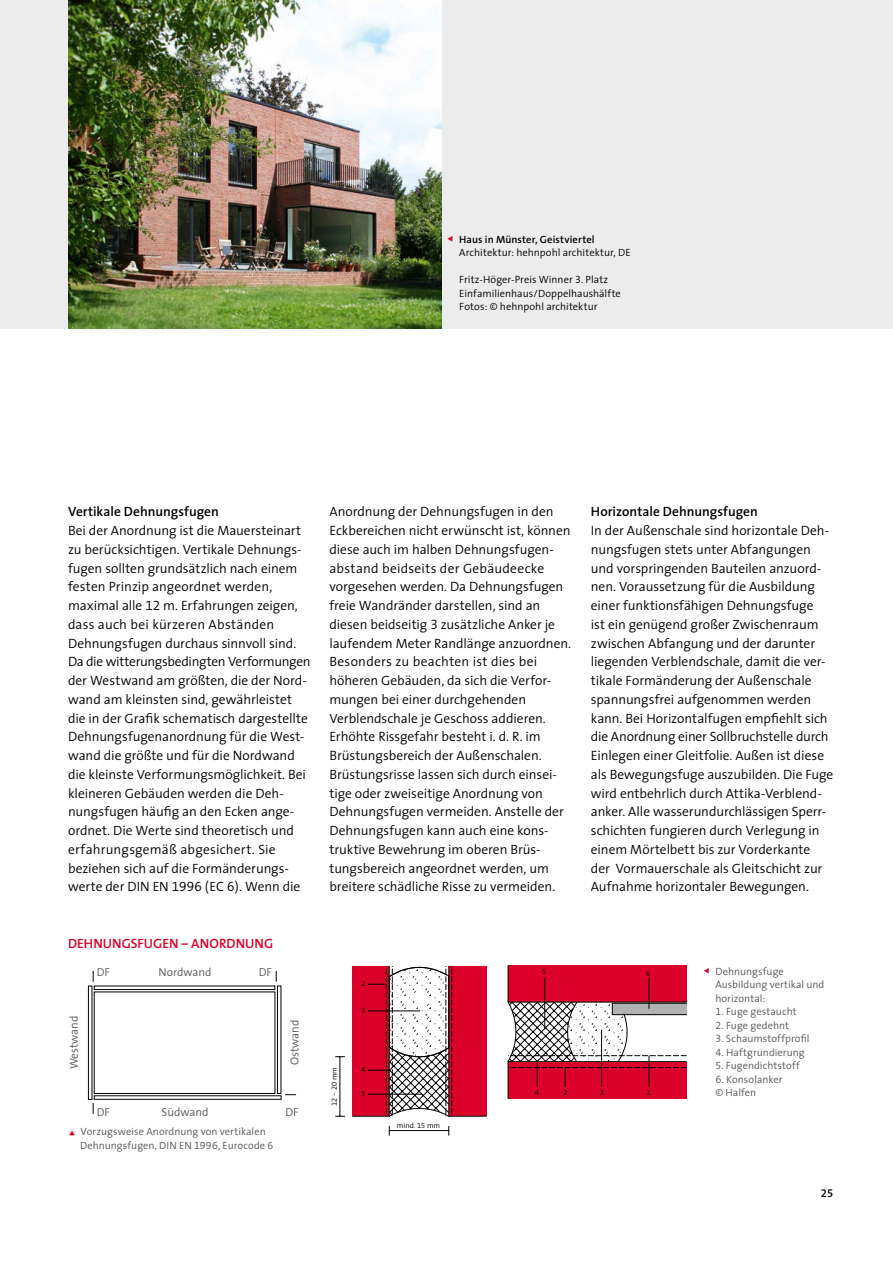
<style>
.page{position:relative;width:893px;height:1263px;background:#fff}
.page>*{position:absolute;margin:0;border:0;box-sizing:border-box;transform-origin:0 0}
.t1{font:300 13.5px/18.8px "The Sans";letter-spacing:-.005em;color:#000}
.t2{font:600 13.5px "The Sans";color:#000}
.t3{font:600 13.5px "The Sans";letter-spacing:.005em;color:#db012a}
.t4{font:300 11.55px "The Sans";color:#565656}
.t5{font:11.25px "The Sans Semi Bold Expert";color:#000}
.t6{font:300 10.5px/13.5px "The Sans";letter-spacing:.005em;color:#565656}
.t7{font:300 10.5px/13.5px "The Sans";letter-spacing:.005em;color:#000}
.t8{font:600 10.5px "The Sans";letter-spacing:.01em;color:#000}
.t9{font:7.5px "The Sans Semi Light Expert";color:#000}
.t10{font:300 7.5px "The Sans";color:#000}
.s1{font-family:"The Sans Semi Light Expert";font-weight:400}
.s2{font-family:"The Sans";font-weight:300}
</style>
<div class="page">
<div style="left:0;top:0;width:893px;height:329px;background:#ececed"></div>
<svg style="left:88px;top:970px;width:209px;height:144px"></svg>
<img style="left:68px;top:0;width:373px;height:329px">
<hr style="left:340px;top:1057px;width:1px;height:59px;background:#000">
<hr style="left:389px;top:1130px;width:60px;height:1px;background:#000">
<svg style="left:352px;top:966px;width:135px;height:151px"></svg>
<div style="left:508px;top:966px;width:179px;height:36px;background:#db012a"></div>
<hr style="left:649px;top:978px;width:1px;height:31px;background:#000">
<hr style="left:544px;top:978px;width:1px;height:51px;background:#000">
<hr style="left:508px;top:965px;width:1px;height:37px;background:#000">
<svg style="left:508px;top:1001px;width:179px;height:98px"></svg>
<p class="t8" style="left:459px;top:230px;width:137px">Haus in Münster, Geistviertel</p>
<p class="t7" style="left:459px;top:246px;width:173px">Architektur: hehnpohl architektur, DE</p>
<p class="t7" style="left:459px;top:273px;width:163px">Fritz-Höger-Preis Winner <span class="s1">3.</span> Platz<br>Einfamilienhaus/Doppelhaushälfte<br>Fotos: © hehnpohl architektur</p>
<p class="t2" style="left:68px;top:500px;width:152px">Vertikale Dehnungsfugen</p>
<p class="t1" style="left:68px;top:521px;width:244px">Bei der Anordnung ist die Mauersteinart zu berücksichtigen. Vertikale Dehnungs&shy;fugen sollten grundsätzlich nach einem festen Prinzip angeordnet werden, maximal alle <span class="s1">12</span> m. Erfahrungen zeigen, dass auch bei kürzeren Abständen Dehnungsfugen durchaus sinnvoll sind.<br>Da die witterungsbedingten Verformungen der Westwand am größten, die der Nord&shy;wand am kleinsten sind, gewährleistet die in der Grafik schematisch dargestellte Dehnungsfugenanordnung für die West&shy;wand die größte und für die Nordwand die kleinste Verformungsmöglichkeit. Bei kleineren Gebäuden werden die Deh&shy;nungsfugen häufig an den Ecken ange&shy;ordnet. Die Werte sind theoretisch und erfahrungsgemäß abgesichert. Sie beziehen sich auf die Formänderungs&shy;werte der DIN EN <span class="s1">1996</span> (EC <span class="s1">6</span>). Wenn die</p>
<p class="t3" style="left:68px;top:932px;width:207px">DEHNUNGSFUGEN – ANORDNUNG</p>
<p class="t4" style="left:97px;top:962px;width:15px">DF</p>
<p class="t4" style="left:159px;top:962px;width:54px">Nordwand</p>
<p class="t4" style="left:259px;top:962px;width:15px">DF</p>
<p class="t4" style="left:64px;top:1069px;width:55px;rotate:-90deg">Westwand</p>
<p class="t4" style="left:285px;top:1065px;width:47px;rotate:-90deg">Ostwand</p>
<p class="t4" style="left:97px;top:1103px;width:15px">DF</p>
<p class="t4" style="left:162px;top:1103px;width:48px">Südwand</p>
<p class="t6" style="left:80px;top:1124px;width:195px">Vorzugsweise Anordnung von vertikalen<br>Dehnungsfugen, DIN EN <span class="s1">1996</span>, Eurocode <span class="s1">6</span></p>
<p class="t4" style="left:285px;top:1103px;width:15px">DF</p>
<p class="t1" style="left:329px;top:502px;width:243px">Anordnung der Dehnungsfugen in den Eckbereichen nicht erwünscht ist, können diese auch im halben Dehnungsfugen&shy;abstand beidseits der Gebäudeecke vorgesehen werden. Da Dehnungsfugen freie Wandränder darstellen, sind an diesen beidseitig <span class="s1">3</span> zusätzliche Anker je laufendem Meter Randlänge anzuordnen.<br>Besonders zu beachten ist dies bei höheren Gebäuden, da sich die Verfor&shy;mungen bei einer durchgehenden Verblendschale je Geschoss addieren.<br>Erhöhte Rissgefahr besteht i. d. R. im Brüstungsbereich der Außenschalen.<br>Brüstungsrisse lassen sich durch einsei&shy;tige oder zweiseitige Anordnung von Dehnungsfugen vermeiden. Anstelle der Dehnungsfugen kann auch eine kons&shy;truktive Bewehrung im oberen Brüs&shy;tungsbereich angeordnet werden, um breitere schädliche Risse zu vermeiden.</p>
<p class="t2" style="left:591px;top:501px;width:168px">Horizontale Dehnungsfugen</p>
<p class="t1" style="left:591px;top:521px;width:244px">In der Außenschale sind horizontale Deh&shy;nungsfugen stets unter Abfangungen und vorspringenden Bauteilen anzuord&shy;nen. Voraussetzung für die Ausbildung einer funktionsfähigen Dehnungsfuge<br>ist ein genügend großer Zwischenraum zwischen Abfangung und der darunter liegenden Verblendschale, damit die ver&shy;tikale Formänderung der Außenschale spannungsfrei aufgenommen werden kann. Bei Horizontalfugen empfiehlt sich die Anordnung einer Sollbruchstelle durch Einlegen einer Gleitfolie. Außen ist diese als Bewegungsfuge auszubilden. Die Fuge wird entbehrlich durch Attika-Verblend&shy;anker. Alle wasserundurchlässigen Sperr&shy;schichten fungieren durch Verlegung in einem Mörtelbett bis zur Vorderkante<br>der Vormauerschale als Gleitschicht zur Aufnahme horizontaler Bewegungen.</p>
<p class="t9" style="left:562px;top:806px;width:6px">3</p>
<p class="t9" style="left:332px;top:1106px;width:40px;rotate:-90deg">12 - 20 <span class="s2">mm</span></p>
<p class="t9" style="left:361px;top:981px;width:6px">2</p>
<p class="t9" style="left:361px;top:1007px;width:6px">3</p>
<p class="t9" style="left:361px;top:1067px;width:6px">4</p>
<p class="t9" style="left:361px;top:1090px;width:6px">5</p>
<p class="t10" style="left:397px;top:1119px;width:45px">mind. <span class="s1">15</span> mm</p>
<p class="t9" style="left:542px;top:969px;width:6px">5</p>
<p class="t9" style="left:646px;top:970px;width:6px">6</p>
<p class="t9" style="left:535px;top:1090px;width:6px">4</p>
<p class="t9" style="left:563px;top:1090px;width:6px">2</p>
<p class="t9" style="left:600px;top:1090px;width:6px">3</p>
<p class="t9" style="left:647px;top:1090px;width:6px">1</p>
<p class="t6" style="left:715px;top:964px;width:111px">Dehnungsfuge<br>Ausbildung vertikal und horizontal:</p>
<p class="t6" style="left:715px;top:1004px;width:83px"><span class="s1">1.</span> Fuge gestaucht</p>
<p class="t6" style="left:715px;top:1018px;width:75px"><span class="s1">2.</span> Fuge gedehnt</p>
<p class="t6" style="left:715px;top:1031px;width:96px"><span class="s1">3.</span> Schaumstoffprofil</p>
<p class="t6" style="left:715px;top:1045px;width:91px"><span class="s1">4.</span> Haftgrundierung</p>
<p class="t6" style="left:715px;top:1058px;width:86px"><span class="s1">5.</span> Fugendichtstoff</p>
<p class="t6" style="left:715px;top:1072px;width:69px">6. Konsolanker © Halfen</p>
<p class="t5" style="left:821px;top:1183px;width:14px">25</p>
</div>
